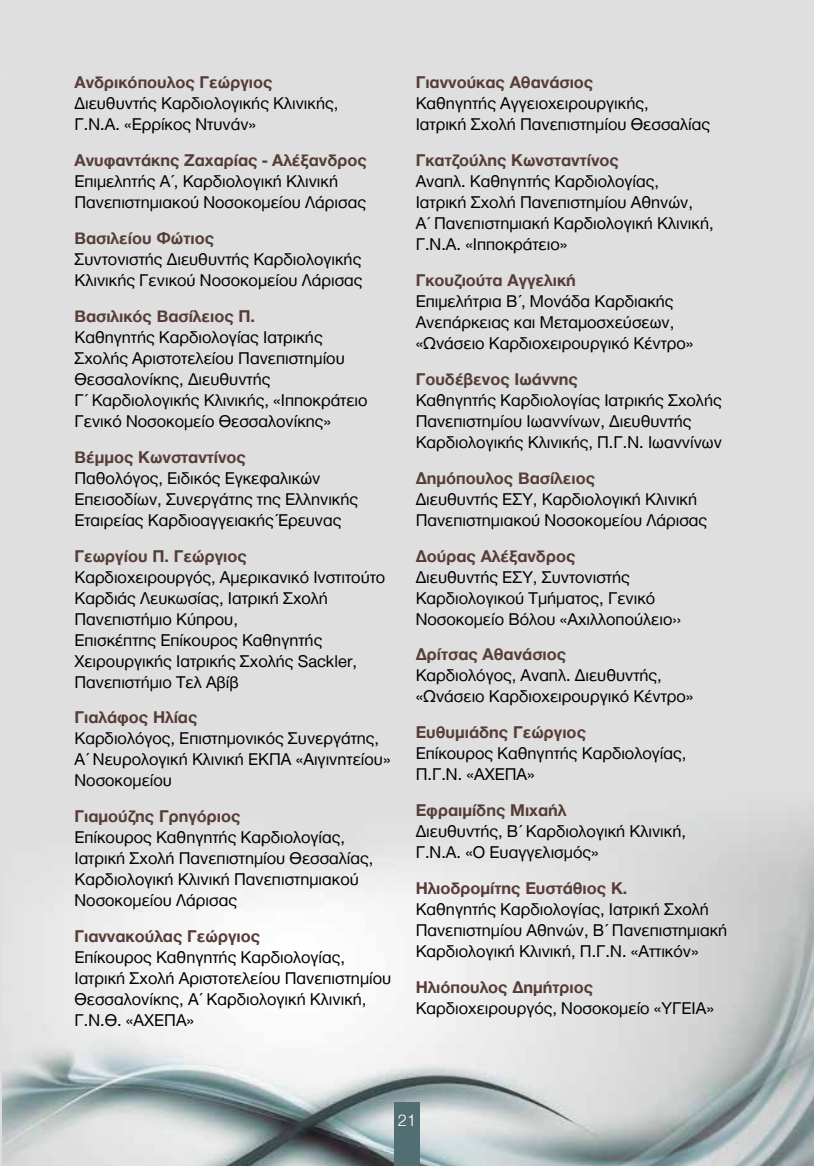
<style>
.page{position:relative;width:814px;height:1166px;background:#fff}
.page>*{position:absolute;margin:0;border:0;box-sizing:border-box;transform-origin:0 0}
.t1{font:17.5px/21px "Helvetica Neue Greek";color:#000}
.t2{font:700 17.5px "Helvetica Neue Greek";color:#563c37}
.t3{font:300 17.5px "Helvetica Neue Greek";color:#fff}
</style>
<div class="page">
<img style="left:2px;top:0;width:812px;height:1166px">
<div style="left:394px;top:1103px;width:25px;height:63px;background:#516e72"></div>
<p class="t2" style="left:74px;top:73px;width:199px">Ανδρικόπουλος Γεώργιος</p>
<p class="t1" style="left:74px;top:93px;width:265px">Διευθυντής Καρδιολογικής Κλινικής,<br>Γ.Ν.Α. «Ερρίκος Ντυνάν»</p>
<p class="t2" style="left:74px;top:151px;width:294px">Ανυφαντάκης Ζαχαρίας - Αλέξανδρος</p>
<p class="t1" style="left:74px;top:171px;width:293px">Επιμελητής Α΄, Καρδιολογική Κλινική<br>Πανεπιστημιακού Νοσοκομείου Λάρισας</p>
<p class="t2" style="left:74px;top:229px;width:141px">Βασιλείου Φώτιος</p>
<p class="t1" style="left:74px;top:249px;width:289px">Συντονιστής Διευθυντής Καρδιολογικής<br>Κλινικής Γενικού Νοσοκομείου Λάρισας</p>
<p class="t2" style="left:74px;top:307px;width:182px">Βασιλικός Βασίλειος Π.</p>
<p class="t1" style="left:74px;top:326px;width:295px">Καθηγητής Καρδιολογίας Ιατρικής Σχολής Αριστοτελείου Πανεπιστημίου Θεσσαλονίκης, Διευθυντής<br>Γ΄ Καρδιολογικής Κλινικής, «Ιπποκράτειο Γενικό Νοσοκομείο Θεσσαλονίκης»</p>
<p class="t2" style="left:74px;top:447px;width:173px">Βέμμος Κωνσταντίνος</p>
<p class="t1" style="left:74px;top:467px;width:285px">Παθολόγος, Ειδικός Εγκεφαλικών<br>Επεισοδίων, Συνεργάτης της Ελληνικής<br>Εταιρείας Καρδιοαγγειακής Έρευνας</p>
<p class="t2" style="left:74px;top:546px;width:174px">Γεωργίου Π. Γεώργιος</p>
<p class="t1" style="left:74px;top:566px;width:312px">Καρδιοχειρουργός, Αμερικανικό Ινστιτούτο<br>Καρδιάς Λευκωσίας, Ιατρική Σχολή<br>Πανεπιστήμιο Κύπρου,<br>Επισκέπτης Επίκουρος Καθηγητής<br>Χειρουργικής Ιατρικής Σχολής Sackler,<br>Πανεπιστήμιο Τελ Αβίβ</p>
<p class="t2" style="left:74px;top:708px;width:124px">Γιαλάφος Ηλίας</p>
<p class="t1" style="left:74px;top:728px;width:318px">Καρδιολόγος, Επιστημονικός Συνεργάτης,<br>Α΄ Νευρολογική Κλινική ΕΚΠΑ «Αιγινητείου»<br>Νοσοκομείου</p>
<p class="t2" style="left:74px;top:807px;width:167px">Γιαμούζης Γρηγόριος</p>
<p class="t1" style="left:74px;top:827px;width:300px">Επίκουρος Καθηγητής Καρδιολογίας, Ιατρική Σχολή Πανεπιστημίου Θεσσαλίας, Καρδιολογική Κλινική Πανεπιστημιακού Νοσοκομείου Λάρισας</p>
<p class="t2" style="left:74px;top:927px;width:187px">Γιαννακούλας Γεώργιος</p>
<p class="t1" style="left:74px;top:947px;width:318px">Επίκουρος Καθηγητής Καρδιολογίας, Ιατρική Σχολή Αριστοτελείου Πανεπιστημίου Θεσσαλονίκης, Α΄ Καρδιολογική Κλινική, Γ.Ν.Θ. «ΑΧΕΠΑ»</p>
<p class="t2" style="left:415px;top:73px;width:179px">Γιαννούκας Αθανάσιος</p>
<p class="t1" style="left:415px;top:93px;width:296px">Καθηγητής Αγγειοχειρουργικής,<br>Ιατρική Σχολή Πανεπιστημίου Θεσσαλίας</p>
<p class="t2" style="left:415px;top:151px;width:205px">Γκατζούλης Κωνσταντίνος</p>
<p class="t1" style="left:415px;top:171px;width:299px">Αναπλ. Καθηγητής Καρδιολογίας, Ιατρική Σχολή Πανεπιστημίου Αθηνών,<br>Α΄ Πανεπιστημιακή Καρδιολογική Κλινική, Γ.Ν.Α. «Ιπποκράτειο»</p>
<p class="t2" style="left:415px;top:271px;width:162px">Γκουζιούτα Αγγελική</p>
<p class="t1" style="left:415px;top:290px;width:279px">Επιμελήτρια Β΄, Μονάδα Καρδιακής<br>Ανεπάρκειας και Μεταμοσχεύσεων, «Ωνάσειο Καρδιοχειρουργικό Κέντρο»</p>
<p class="t2" style="left:415px;top:370px;width:164px">Γουδέβενος Ιωάννης</p>
<p class="t1" style="left:415px;top:389px;width:308px">Καθηγητής Καρδιολογίας Ιατρικής Σχολής<br>Πανεπιστημίου Ιωαννίνων, Διευθυντής<br>Καρδιολογικής Κλινικής, Π.Γ.Ν. Ιωαννίνων</p>
<p class="t2" style="left:415px;top:468px;width:181px">Δημόπουλος Βασίλειος</p>
<p class="t1" style="left:415px;top:488px;width:293px">Διευθυντής ΕΣΥ, Καρδιολογική Κλινική<br>Πανεπιστημιακού Νοσοκομείου Λάρισας</p>
<p class="t2" style="left:415px;top:546px;width:161px">Δούρας Αλέξανδρος</p>
<p class="t1" style="left:415px;top:566px;width:267px">Διευθυντής ΕΣΥ, Συντονιστής<br>Καρδιολογικού Τμήματος, Γενικό<br>Νοσοκομείο Βόλου «Αχιλλοπούλειο››</p>
<p class="t2" style="left:415px;top:645px;width:152px">Δρίτσας Αθανάσιος</p>
<p class="t1" style="left:415px;top:665px;width:279px">Καρδιολόγος, Αναπλ. Διευθυντής, «Ωνάσειο Καρδιοχειρουργικό Κέντρο»</p>
<p class="t2" style="left:415px;top:723px;width:172px">Ευθυμιάδης Γεώργιος</p>
<p class="t1" style="left:415px;top:743px;width:272px">Επίκουρος Καθηγητής Καρδιολογίας,<br>Π.Γ.Ν. «ΑΧΕΠΑ»</p>
<p class="t2" style="left:415px;top:801px;width:152px">Εφραιμίδης Μιχαήλ</p>
<p class="t1" style="left:415px;top:821px;width:272px">Διευθυντής, Β΄ Καρδιολογική Κλινική,<br>Γ.Ν.Α. «Ο Ευαγγελισμός»</p>
<p class="t2" style="left:415px;top:879px;width:213px">Ηλιοδρομίτης Ευστάθιος Κ.</p>
<p class="t1" style="left:415px;top:899px;width:313px">Καθηγητής Καρδιολογίας, Ιατρική Σχολή<br>Πανεπιστημίου Αθηνών, Β΄ Πανεπιστημιακή<br>Καρδιολογική Κλινική, Π.Γ.Ν. «Αττικόν»</p>
<p class="t2" style="left:415px;top:978px;width:179px">Ηλιόπουλος Δημήτριος</p>
<p class="t1" style="left:415px;top:997px;width:300px">Καρδιοχειρουργός, Νοσοκομείο «ΥΓΕΙΑ»</p>
<p class="t3" style="left:398px;top:1111px;width:20px">21</p>
</div>
